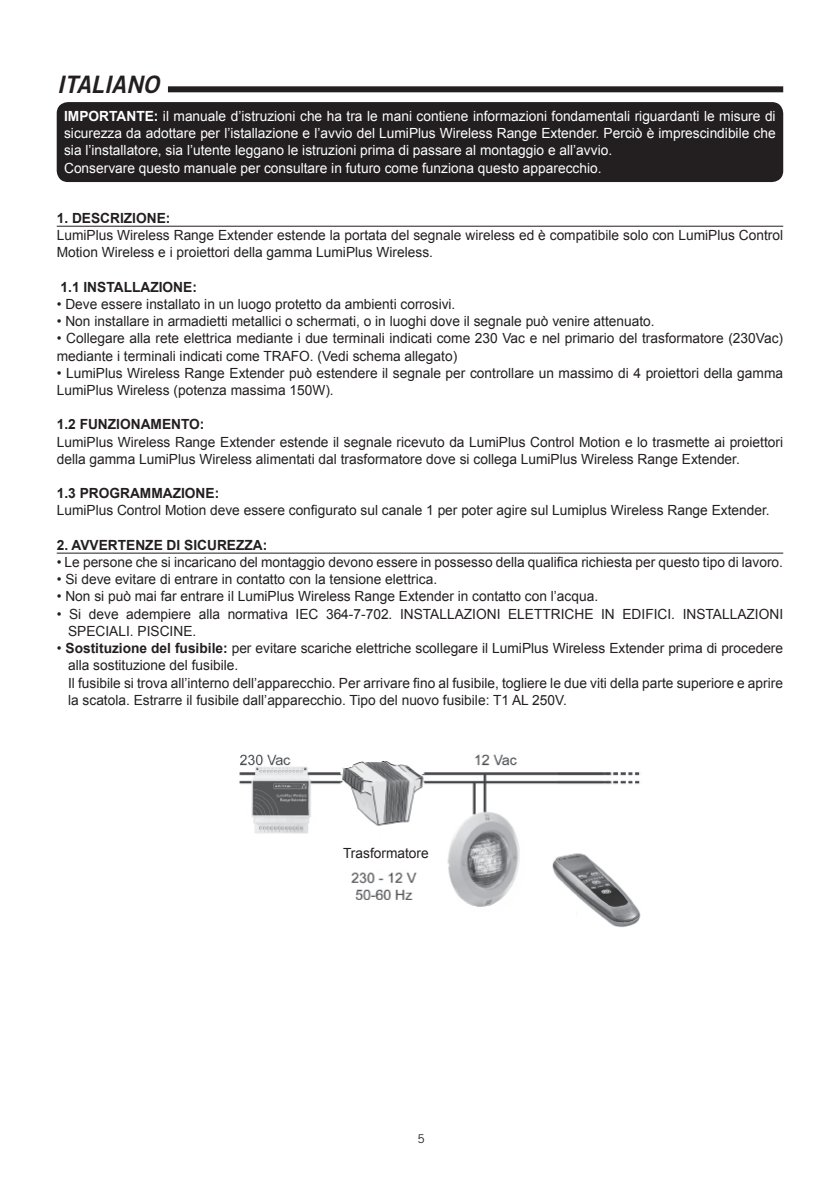
<style>
.page{position:relative;width:840px;height:1191px;background:#fff}
.page>*{position:absolute;margin:0;border:0;box-sizing:border-box;transform-origin:0 0}
.t1{font:italic 24px "Trade Gothic Bold Two";color:#231f20}
.t2{font:14px/17.2px "Arial";color:#231f20}
.t3{font:14px/17.2px "Arial";color:#fff}
.t4{font:700 14px "Arial";color:#231f20}
.t5{font:12px "Trade Gothic";color:#231f20}
.s1{font-weight:700}
</style>
<div class="page">
<div style="left:168px;top:86px;width:614px;height:6px;background:#231f20"></div>
<div style="left:57px;top:102px;width:725px;height:80px;background:#231f20;border-radius:11px"></div>
<img style="left:239px;top:754px;width:401px;height:174px">
<hr style="left:57px;top:226px;width:725px;height:1px;background:#231f20">
<hr style="left:57px;top:552px;width:725px;height:1px;background:#231f20">
<div style="left:334px;top:836px;width:103px;height:32px;background:#fff"></div>
<h1 class="t1" style="left:57px;top:70px;width:103px">ITALIANO</h1>
<p class="t3" style="left:64px;top:108px;width:712px"><span class="s1">IMPORTANTE:</span> il manuale d’istruzioni che ha tra le mani contiene informazioni fondamentali riguardanti le misure di sicurezza da adottare per l’istallazione e l’avvio del LumiPlus Wireless Range Extender. Perciò è imprescindibile che sia l’installatore, sia l’utente leggano le istruzioni prima di passare al montaggio e all’avvio.<br>Conservare questo manuale per consultare in futuro come funziona questo apparecchio.</p>
<p class="t4" style="left:57px;top:209px;width:115px">1. DESCRIZIONE:</p>
<p class="t2" style="left:57px;top:227px;width:727px">LumiPlus Wireless Range Extender estende la portata del segnale wireless ed è compatibile solo con LumiPlus Control<br>Motion Wireless e i proiettori della gamma LumiPlus Wireless.</p>
<p class="t4" style="left:61px;top:277px;width:138px">1.1 INSTALLAZIONE:</p>
<p class="t2" style="left:57px;top:295px;width:400px">• Deve essere installato in un luogo protetto da ambienti corrosivi.</p>
<p class="t2" style="left:57px;top:313px;width:599px">• Non installare in armadietti metallici o schermati, o in luoghi dove il segnale può venire attenuato.</p>
<p class="t2" style="left:57px;top:330px;width:727px">• Collegare alla rete elettrica mediante i due terminali indicati come 230 Vac e nel primario del trasformatore (230Vac) mediante i terminali indicati come TRAFO. (Vedi schema allegato)</p>
<p class="t2" style="left:57px;top:364px;width:727px">• LumiPlus Wireless Range Extender può estendere il segnale per controllare un massimo di 4 proiettori della gamma<br>LumiPlus Wireless (potenza massima 150W).</p>
<p class="t4" style="left:57px;top:415px;width:149px">1.2 FUNZIONAMENTO:</p>
<p class="t2" style="left:57px;top:433px;width:727px">LumiPlus Wireless Range Extender estende il segnale ricevuto da LumiPlus Control Motion e lo trasmette ai proiettori della gamma LumiPlus Wireless alimentati dal trasformatore dove si collega LumiPlus Wireless Range Extender.</p>
<p class="t4" style="left:57px;top:484px;width:164px">1.3 PROGRAMMAZIONE:</p>
<p class="t2" style="left:57px;top:502px;width:714px">LumiPlus Control Motion deve essere configurato sul canale 1 per poter agire sul Lumiplus Wireless Range Extender.</p>
<p class="t4" style="left:57px;top:535px;width:212px">2. AVVERTENZE DI SICUREZZA:</p>
<p class="t2" style="left:57px;top:553px;width:727px">• Le persone che si incaricano del montaggio devono essere in possesso della qualifica richiesta per questo tipo di lavoro.</p>
<p class="t2" style="left:57px;top:571px;width:382px">• Si deve evitare di entrare in contatto con la tensione elettrica.</p>
<p class="t2" style="left:57px;top:588px;width:542px">• Non si può mai far entrare il LumiPlus Wireless Range Extender in contatto con l’acqua.</p>
<p class="t2" style="left:68px;top:605px;width:716px;text-indent:-11px">• Si deve adempiere alla normativa IEC 364-7-702. INSTALLAZIONI ELETTRICHE IN EDIFICI. INSTALLAZIONI<br>SPECIALI. PISCINE.</p>
<p class="t2" style="left:68px;top:640px;width:716px;text-indent:-11px">• <span class="s1">Sostituzione del fusibile:</span> per evitare scariche elettriche scollegare il LumiPlus Wireless Extender prima di procedere alla sostituzione del fusibile.<br>Il fusibile si trova all’interno dell’apparecchio. Per arrivare fino al fusibile, togliere le due viti della parte superiore e aprire la scatola. Estrarre il fusibile dall’apparecchio. Tipo del nuovo fusibile: T1 AL 250V.</p>
<p class="t2" style="left:343px;top:844px;width:87px">Trasformatore</p>
<p class="t5" style="left:417px;top:1131px;width:9px">5</p>
</div>
